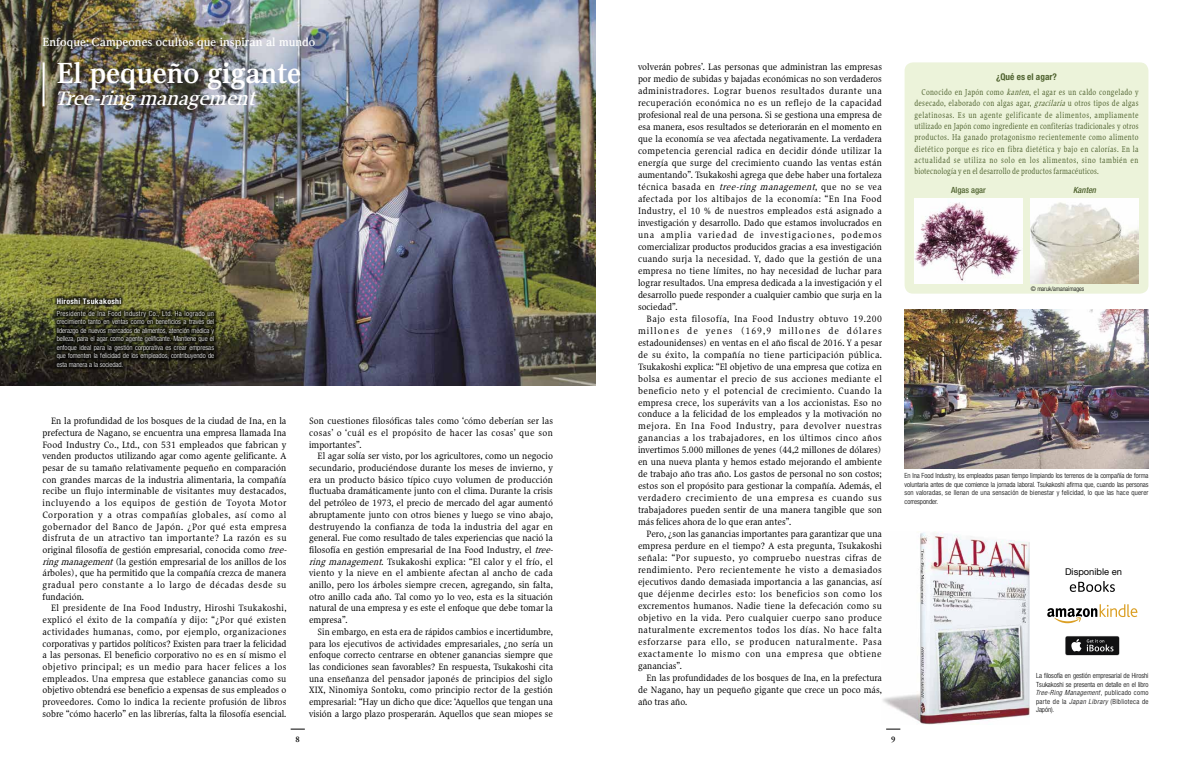
<style>
.page{position:relative;width:1191px;height:766px;background:#fff}
.page>*{position:absolute;margin:0;border:0;box-sizing:border-box;transform-origin:0 0}
.t1{font:800 26px "UD Reimin Pro";letter-spacing:-.01em;color:#fff}
.t2{font:italic 18.1px "Hiragino UD Serif Std W6";color:#fff}
.t3{font:700 expanded 10.6px "UD Reimin Pro";color:#fff}
.t4{font:9.4px "Helvetica Neue LT Std";color:#000}
.t5{font:700 condensed 9.2px "Helvetica Neue LT Std";color:#4e612e}
.t6{font:8.5px/12px "Hiragino UD Serif Std W4";letter-spacing:.005em;color:#000;text-align:justify;scale:.93 1}
.t7{font:8.5px/12px "Hiragino UD Serif Std W4";letter-spacing:.005em;color:#000;scale:.94 1}
.t8{font:8.5px/11.7px "Hiragino UD Serif Std W4";letter-spacing:.005em;color:#000;text-align:justify;scale:.92 1}
.t9{font:500 condensed 8.5px "Helvetica Neue LT Std";color:#4e612e}
.t10{font:italic 500 condensed 8.5px "Helvetica Neue LT Std";color:#4e612e}
.t11{font:600 8.5px "Adobe Garamond Pro";color:#000}
.t12{font:7.8px/11.3px "Hiragino UD Serif Std W4";letter-spacing:.015em;color:#4e612e;text-align:justify;scale:.78 1}
.t13{font:700 condensed 7.8px "Helvetica Neue LT Std";letter-spacing:.04em;color:#fff}
.t14{font:300 condensed 7.1px/8.5px "Helvetica Neue LT Std";letter-spacing:.015em;color:#000;text-align:justify}
.t15{font:300 condensed 7.1px/8.5px "Helvetica Neue LT Std";letter-spacing:-.01em;color:#fff;text-align:justify}
.t16{font:300 condensed 6.4px "Helvetica Neue LT Std";letter-spacing:-.01em;color:#000}
.s1{font-style:italic}
</style>
<div class="page">
<img style="left:0;top:0;width:595px;height:386px">
<svg style="left:886px;top:728px;width:14px;height:1px"></svg>
<svg style="left:291px;top:728px;width:14px;height:1px"></svg>
<img style="left:883px;top:531px;width:146px;height:193px">
<hr style="left:43px;top:62px;width:2px;height:44px;background:#fff">
<img style="left:904px;top:309px;width:244px;height:159px">
<div style="left:904px;top:62px;width:244px;height:231px;background:#ecf3da;border-radius:9px"></div>
<img style="left:1030px;top:198px;width:108px;height:85px">
<img style="left:914px;top:198px;width:108px;height:85px">
<div style="left:53px;top:294px;width:165px;height:76px;background:#000;opacity:.8"></div>
<svg style="left:1047px;top:604px;width:90px;height:19px"></svg>
<svg style="left:1065px;top:636px;width:54px;height:19px"></svg>
<svg style="left:1069px;top:581px;width:45px;height:10px"></svg>
<p class="t3" style="left:43px;top:34px;width:274px">Enfoque: Campeones ocultos que inspiran al mundo</p>
<h1 class="t1" style="left:57px;top:52px;width:246px">El pequeño gigante</h1>
<h2 class="t2" style="left:55px;top:84px;width:208px">Tree-ringmanagement</h2>
<p class="t13" style="left:57px;top:296px;width:66px">Hiroshi Tsukakoshi</p>
<p class="t15" style="left:57px;top:309px;width:159px">Presidente de Ina Food Industry Co., Ltd. Ha logrado un crecimiento tanto en ventas como en beneficios a través del liderazgo de nuevos mercados de alimentos, atención médica y belleza, para el agar como agente gelificante. Mantiene que el enfoque ideal para la gestión corporativa es crear empresas que fomenten la felicidad de los empleados, contribuyendo de esta manera a la sociedad.</p>
<p class="t7" style="left:43px;top:414px;width:264px;line-height:11.7px;text-indent:9px">En la profundidad de los bosques de la ciudad de Ina, en la prefectura de Nagano, se encuentra una empresa llamada Ina Food Industry Co., Ltd., con 531 empleados que fabrican y venden productos utilizando agar como agente gelificante. A pesar de su tamaño relativamente pequeño en comparación con grandes marcas de la industria alimentaria, la compañía recibe un flujo interminable de visitantes muy destacados, incluyendo a los equipos de gestión de Toyota Motor Corporation y a otras compañías globales, así como al gobernador del Banco de Japón. ¿Por qué esta empresa disfruta de un atractivo tan importante? La razón es su original filosofía de gestión empresarial, conocida como <span class="s1">tree&shy;ringmanagement</span>(la gestión empresarial de los anillos de los árboles), que ha permitido que la compañía crezca de manera gradual pero constante a lo largo de décadas desde su fundación.</p>
<p class="t6" style="left:43px;top:601px;width:264px;line-height:11.7px;text-indent:9px">El presidente de Ina Food Industry, Hiroshi Tsukakoshi, explicó el éxito de la compañía y dijo: “¿Por qué existen actividades humanas, como, por ejemplo, organizaciones corporativas y partidos políticos? Existen para traer la felicidad a las personas. El beneficio corporativo no es en sí mismo el objetivo principal; es un medio para hacer felices a los empleados. Una empresa que establece ganancias como su objetivo obtendrá ese beneficio a expensas de sus empleados o proveedores. Como lo indica la reciente profusión de libros sobre “cómo hacerlo” en las librerías, falta la filosofía esencial.</p>
<p class="t6" style="left:309px;top:414px;width:264px;line-height:11.7px">Son cuestiones filosóficas tales como ‘cómo deberían ser las cosas’ o ‘cuál es el propósito de hacer las cosas’ que son importantes”.</p>
<p class="t6" style="left:309px;top:449px;width:267px;line-height:11.7px;text-align:left;text-indent:9px">El agar solía ser visto, por los agricultores, como un negocio secundario, produciéndose durante los meses de invierno, y era un producto básico típico cuyo volumen de producción fluctuaba dramáticamente junto con el clima. Durante la crisis del petróleo de 1973, el precio de mercado del agar aumentó abruptamente junto con otros bienes y luego se vino abajo, destruyendo la confianza de toda la industria del agar en general. Fue como resultado de tales experiencias que nació la filosofía en gestión empresarial de Ina Food Industry, el <span class="s1">tree&shy;ringmanagement</span>. Tsukakoshi explica: “El calor y el frío, el viento y la nieve en el ambiente afectan al ancho de cada anillo, pero los árboles siempre crecen, agregando, sin falta, otro anillo cada año. Tal como yo lo veo, esta es la situación natural de una empresa y es este el enfoque que debe tomar la empresa”.</p>
<p class="t8" style="left:309px;top:625px;width:267px;text-indent:9px">Sin embargo, en esta era de rápidos cambios e incertidumbre, para los ejecutivos de actividades empresariales, ¿no sería un enfoque correcto centrarse en obtener ganancias siempre que las condiciones sean favorables? En respuesta, Tsukakoshi cita una enseñanza del pensador japonés de principios del siglo XIX, Ninomiya Sontoku, como principio rector de la gestión empresarial: “Hay un dicho que dice: ‘Aquellos que tengan una visión a largo plazo prosperarán. Aquellos que sean miopes se</p>
<p class="t6" style="left:638px;top:60px;width:264px">volverán pobres’. Las personas que administran las empresas por medio de subidas y bajadas económicas no son verdaderos administradores. Lograr buenos resultados durante una recuperación económica no es un reflejo de la capacidad profesional real de una persona. Si se gestiona una empresa de esa manera, esos resultados se deteriorarán en el momento en que la economía se vea afectada negativamente. La verdadera competencia gerencial radica en decidir dónde utilizar la energía que surge del crecimiento cuando las ventas están aumentando”. Tsukakoshi agrega que debe haber una fortaleza t é c n i c a b a s a d a e n <span class="s1">tree-ring management</span>, q u e n o s e ve a afectada por los altibajos de la economía: “En Ina Food Industry, el 10 % de nuestros empleados está asignado a investigación y desarrollo. Dado que estamos involucrados en una amplia variedad de investigaciones, podemos comercializar productos producidos gracias a esa investigación cuando surja la necesidad. Y, dado que la gestión de una empresa no tiene límites, no hay necesidad de luchar para lograr resultados. Una empresa dedicada a la investigación y el desarrollo puede responder a cualquier cambio que surja en la sociedad”.</p>
<p class="t7" style="left:638px;top:312px;width:261px;text-align:justify;text-indent:9px">Bajo esta filosofía, Ina Food Industry obtuvo 19.200 millones de yenes (169,9 millones de dólares estadounidenses) en ventas en el año fiscal de 2016. Y a pesar de su éxito, la compañía no tiene participación pública.<br>Tsukakoshi explica: “El objetivo de una empresa que cotiza en bolsa es aumentar el precio de sus acciones mediante el beneficio neto y el potencial de crecimiento. Cuando la empresa crece, los superávits van a los accionistas. Eso no conduce a la felicidad de los empleados y la motivación no mejora. En Ina Food Industry, para devolver nuestras ganancias a los trabajadores, en los últimos cinco años invertimos 5.000 millones de yenes (44,2 millones de dólares) en una nueva planta y hemos estado mejorando el ambiente de trabajo año tras año. Los gastos de personal no son costos; estos son el propósito para gestionar la compañía. Además, el verdadero crecimiento de una empresa es cuando sus trabajadores pueden sentir de una manera tangible que son más felices ahora de lo que eran antes”.</p>
<p class="t6" style="left:638px;top:527px;width:264px;text-indent:9px">Pero, ¿son las ganancias importantes para garantizar que una empresa perdure en el tiempo? A esta pregunta, Tsukakoshi señala: “Por supuesto, yo compruebo nuestras cifras de rendimiento. Pero recientemente he visto a demasiados ejecutivos dando demasiada importancia a las ganancias, así que déjenme decirles esto: los beneficios son como los excrementos humanos. Nadie tiene la defecación como su objetivo en la vida. Pero cualquier cuerpo sano produce naturalmente excrementos todos los días. No hace falta esforzarse para ello, se producen naturalmente. Pasa exactamente lo mismo con una empresa que obtiene ganancias”.</p>
<p class="t6" style="left:638px;top:671px;width:264px;text-indent:9px">En las profundidades de los bosques de Ina, en la prefectura de Nagano, hay un pequeño gigante que crece un poco más, año tras año.</p>
<p class="t11" style="left:295px;top:734px;width:6px">8</p>
<p class="t11" style="left:891px;top:734px;width:6px">9</p>
<p class="t5" style="left:996px;top:71px;width:62px">¿Qué es el agar?</p>
<p class="t12" style="left:914px;top:86px;width:289px;text-indent:7px">Conocido en Japón como <span class="s1">kanten</span>, el agar es un caldo congelado y desecado, elaborado con algas agar, <span class="s1">gracilaria</span>u otros tipos de algas gelatinosas. Es un agente gelificante de alimentos, ampliamente utilizado en Japón como ingrediente en confiterías tradicionales y otros productos. Ha ganado protagonismo recientemente como alimento dietético porque es rico en fibra dietética y bajo en calorías. En la actualidad se utiliza no solo en los alimentos, sino también en biotecnología y en el desarrollo de productos farmacéuticos.</p>
<p class="t9" style="left:951px;top:185px;width:36px">Algas agar</p>
<p class="t10" style="left:1073px;top:185px;width:24px">Kanten</p>
<p class="t16" style="left:1030px;top:285px;width:55px">© maruk/amanaimages</p>
<p class="t14" style="left:904px;top:471px;width:245px">En Ina Food Industry, los empleados pasan tiempo limpiando los terrenos de la compañía de forma voluntaria antes de que comience la jornada laboral. Tsukakoshi afirma que, cuando las personas son valoradas, se llenan de una sensación de bienestar y felicidad, lo que las hace querer corresponder.</p>
<p class="t4" style="left:1065px;top:566px;width:59px">Disponible en</p>
<p class="t14" style="left:1035px;top:671px;width:114px">La filosofía en gestión empresarial de Hiroshi Tsukakoshi se presenta en detalle en el libro <span class="s1">Tree-Ring Management</span>, p u b l i c a d o c o m o parte de la <span class="s1">Japan Library</span> (Biblioteca de Japón).</p>
</div>
